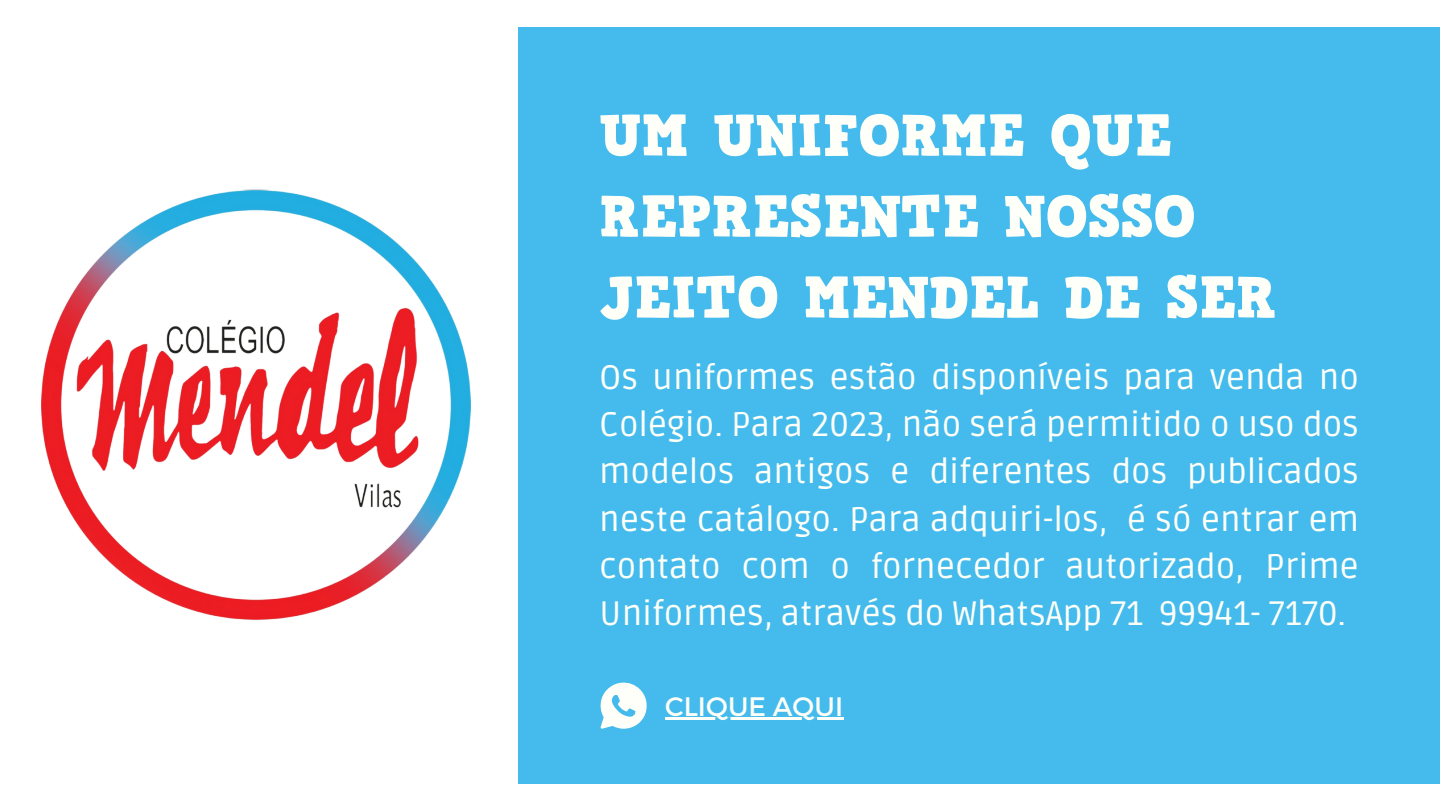
<style>
.page{position:relative;width:1440px;height:810px;background:#fff}
.page>*{position:absolute;margin:0;border:0;box-sizing:border-box;transform-origin:0 0}
.t1{font:57.9px/81px "HVD Comic Serif Pro";color:#fefff8}
.t2{font:34px/47.2px "Ruda";color:#fefff8;text-align:justify}
.t3{font:26.7px "Montserrat";color:#fefff8}
</style>
<div class="page">
<div style="left:519px;top:27px;width:921px;height:756px;background:#44bbec"></div>
<img style="left:42px;top:189px;width:429px;height:431px">
<svg style="left:600px;top:682px;width:47px;height:47px"></svg>
<hr style="left:665px;top:718px;width:178px;height:2px;background:#fefff8">
<p class="t1" style="left:599px;top:95px;width:679px">UM UNIFORME QUE<br>REPRESENTE NOSSO<br>JEITO MENDEL DE SER</p>
<p class="t2" style="left:599px;top:355px;width:761px">Os uniformes estão disponíveis para venda no Colégio. Para 2023, não será permitido o uso dos modelos antigos e diferentes dos publicados neste catálogo. Para adquiri-los, é só entrar em contato com o fornecedor autorizado, Prime Uniformes, através do WhatsApp 71 99941- 7170.</p>
<p class="t3" style="left:665px;top:689px;width:180px">CLIQUE AQUI</p>
</div>
